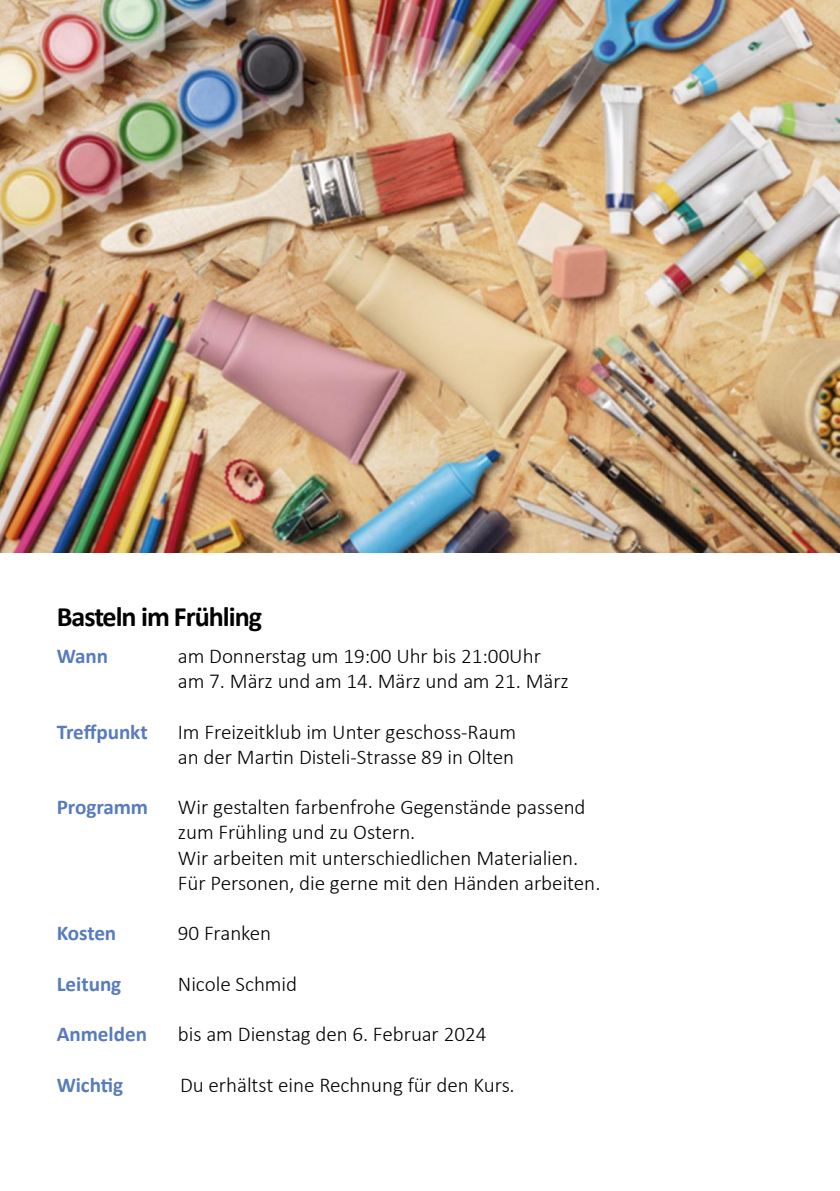
<style>
.page{position:relative;width:840px;height:1191px;background:#fff}
.page>*{position:absolute;margin:0;border:0;box-sizing:border-box;transform-origin:0 0}
.t1{font:700 28px "Calibri";letter-spacing:-.035em;color:#000}
.t2{font:300 21.2px "Calibri";letter-spacing:-.005em;color:#000}
.t3{font:700 21.2px "Calibri";letter-spacing:-.005em;color:#577bbd}
</style>
<div class="page">
<img style="left:0;top:0;width:839px;height:553px">
<h1 class="t1" style="left:57px;top:605px;width:207px">Basteln im Frühling</h1>
<p class="t3" style="left:57px;top:647px;width:53px">Wann</p>
<p class="t2" style="left:178px;top:647px;width:364px">am Donnerstag um 19:00 Uhr bis 21:00Uhr</p>
<p class="t2" style="left:178px;top:672px;width:392px">am 7. März und am 14. März und am 21. März</p>
<p class="t2" style="left:178px;top:722px;width:339px">Im Freizeitklub im Unter geschoss-Raum</p>
<p class="t2" style="left:178px;top:748px;width:338px">an der Martin Disteli-Strasse 89 in Olten</p>
<p class="t2" style="left:178px;top:798px;width:409px">Wir gestalten farbenfrohe Gegenstände passend</p>
<p class="t2" style="left:178px;top:823px;width:239px">zum Frühling und zu Ostern.</p>
<p class="t2" style="left:178px;top:849px;width:402px">Wir arbeiten mit unterschiedlichen Materialien.</p>
<p class="t2" style="left:178px;top:874px;width:424px">Für Personen, die gerne mit den Händen arbeiten.</p>
<p class="t2" style="left:178px;top:924px;width:95px">90 Franken</p>
<p class="t2" style="left:178px;top:975px;width:121px">Nicole Schmid</p>
<p class="t2" style="left:178px;top:1025px;width:310px">bis am Dienstag den 6. Februar 2024</p>
<p class="t3" style="left:57px;top:722px;width:92px">Treffpunkt</p>
<p class="t3" style="left:57px;top:798px;width:93px">Programm</p>
<p class="t3" style="left:57px;top:924px;width:61px">Kosten</p>
<p class="t3" style="left:57px;top:975px;width:66px">Leitung</p>
<p class="t3" style="left:57px;top:1025px;width:92px">Anmelden</p>
<p class="t3" style="left:57px;top:1075px;width:68px">Wichtig</p>
<p class="t2" style="left:180px;top:1075px;width:336px">Du erhältst eine Rechnung für den Kurs.</p>
</div>
